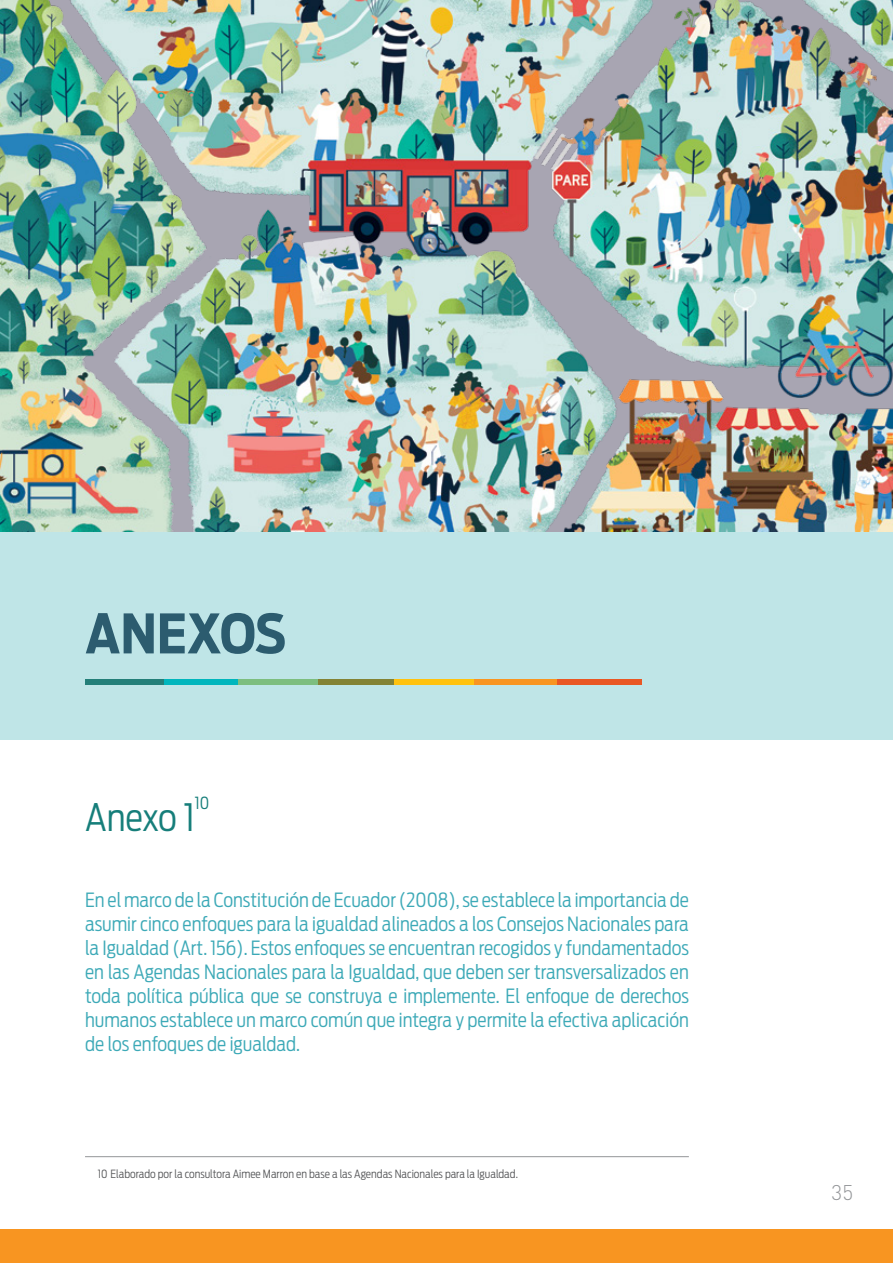
<style>
.page{position:relative;width:893px;height:1263px;background:#fff}
.page>*{position:absolute;margin:0;border:0;box-sizing:border-box;transform-origin:0 0}
.t1{font:700 54px "Antenna Cond";color:#2c5c6f}
.t2{font:300 37.5px "Antenna Cond";letter-spacing:-.01em;color:#167e7a}
.t3{font:300 21px "DIN Pro";color:#939598}
.t4{font:300 19.5px/24px "Antenna Cond";color:#3ca9b7;text-align:justify}
.t5{font:300 16.65px "Antenna Cond";color:#167e7a}
.t6{font:300 11.25px "Antenna Cond";color:#58595b}
</style>
<div class="page">
<div style="left:0;top:1230px;width:893px;height:33px;background:#f89521"></div>
<hr style="left:85px;top:1156px;width:604px;height:1px;background:#939598">
<div style="left:1px;top:527px;width:892px;height:213px;background:#bfe5e7"></div>
<div style="left:557px;top:679px;width:84px;height:6px;background:#e95724"></div>
<div style="left:474px;top:679px;width:83px;height:6px;background:#f89521"></div>
<div style="left:394px;top:679px;width:80px;height:6px;background:#ffc20e"></div>
<div style="left:318px;top:679px;width:76px;height:6px;background:#838335"></div>
<div style="left:237px;top:679px;width:81px;height:6px;background:#7dbe7f"></div>
<div style="left:159px;top:679px;width:78px;height:6px;background:#00b6bd"></div>
<div style="left:85px;top:679px;width:78px;height:6px;background:#247f79"></div>
<img style="left:1px;top:0;width:892px;height:531px">
<h1 class="t1" style="left:85px;top:601px;width:203px">ANEXOS</h1>
<h2 class="t2" style="left:85px;top:794px;width:111px">Anexo 1</h2>
<p class="t5" style="left:195px;top:793px;width:16px">10</p>
<p class="t4" style="left:85px;top:888px;width:605px">En el marco de la Constitución de Ecuador (2008), se establece la importancia de asumir cinco enfoques para la igualdad alineados a los Consejos Nacionales para la Igualdad (Art. 156). Estos enfoques se encuentran recogidos y fundamentados en las Agendas Nacionales para la Igualdad, que deben ser transversalizados en toda política pública que se construya e implemente. El enfoque de derechos humanos establece un marco común que integra y permite la efectiva aplicación de los enfoques de igualdad.</p>
<p class="t6" style="left:98px;top:1167px;width:422px">10 Elaborado por la consultora Aimee Marron en base a las Agendas Nacionales para la Igualdad.</p>
<p class="t3" style="left:832px;top:1178px;width:23px">35</p>
</div>
